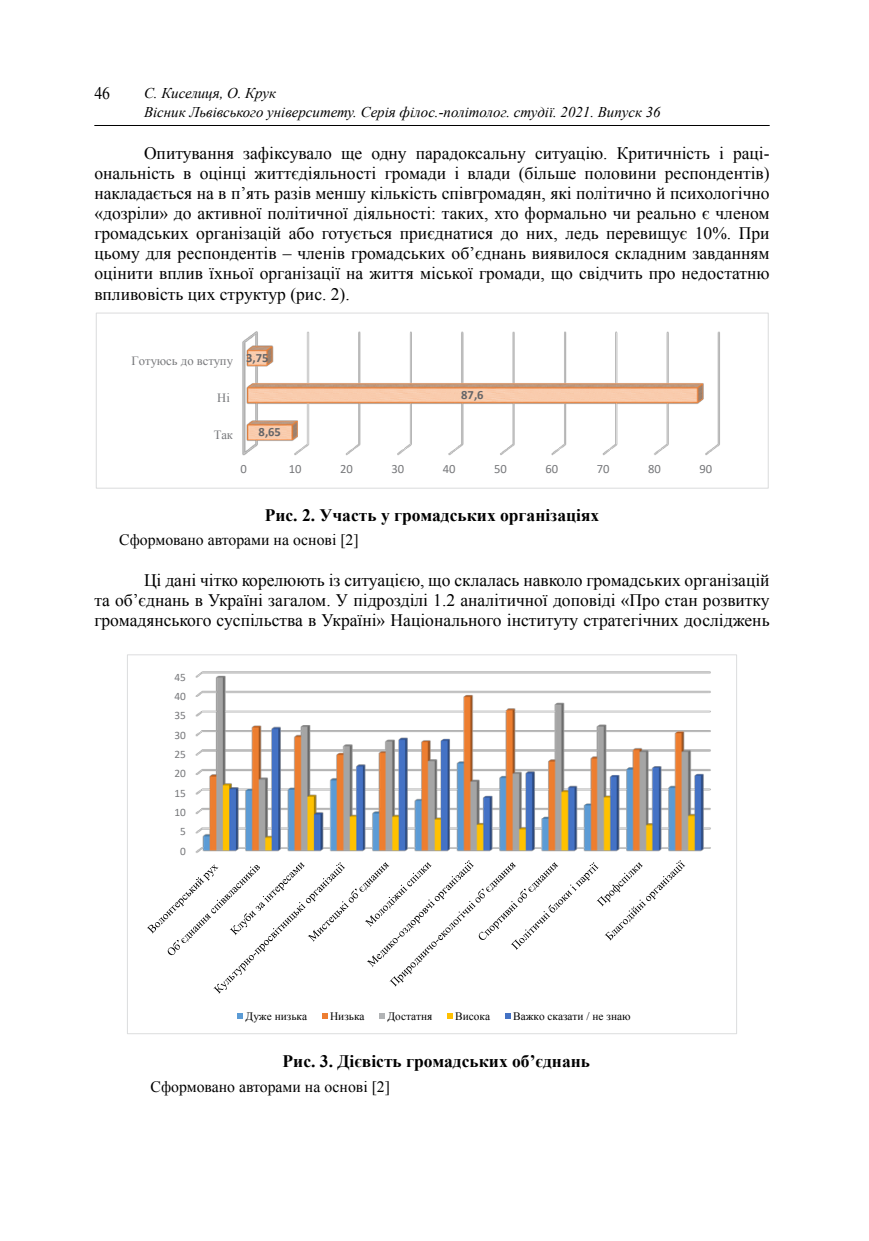
<style>
.page{position:relative;width:869px;height:1241px;background:#fff}
.page>*{position:absolute;margin:0;border:0;box-sizing:border-box;transform-origin:0 0}
.t1{font:17.5px/20.1px "Times New Roman";color:#000;text-align:justify}
.t2{font:700 17.5px "Times New Roman";color:#000}
.t3{font:17.5px "Times New Roman";color:#000;scale:.9 1}
.t4{font:15.75px "Times New Roman";color:#000}
.t5{font:italic 14.88px "Times New Roman";color:#000}
.t6{font:12.6px "Times New Roman";letter-spacing:-.005em;color:#77787b}
.t7{font:12.6px "Calibri";color:#77787b}
.t8{font:700 12.6px "Calibri";color:#636467}
.t9{font:11.38px "Times New Roman";color:#000}
.t10{font:11.38px "Calibri";color:#77787b}
</style>
<div class="page">
<hr style="left:94px;top:125px;width:675px;height:1px;background:#000">
<img style="left:242px;top:331px;width:478px;height:124px">
<div style="left:96px;top:313px;width:672px;height:175px;border:1px solid #dcddde"></div>
<img style="left:195px;top:671px;width:516px;height:182px">
<svg style="left:147px;top:860px;width:538px;height:133px"></svg>
<svg style="left:237px;top:1013px;width:6px;height:5px"></svg>
<svg style="left:322px;top:1013px;width:5px;height:5px"></svg>
<svg style="left:379px;top:1013px;width:6px;height:5px"></svg>
<svg style="left:447px;top:1013px;width:5px;height:5px"></svg>
<svg style="left:505px;top:1013px;width:5px;height:5px"></svg>
<p class="t3" style="left:94px;top:81px;width:19px">46</p>
<p class="t5" style="left:144px;top:82px;width:133px">С. Киселиця, О. Крук</p>
<p class="t5" style="left:144px;top:101px;width:518px">Вісник Львівського університету. Серія філос.-політолог. студії. 2021. Випуск 36</p>
<p class="t1" style="left:94px;top:142px;width:676px;text-indent:50px">Опитування зафіксувало ще одну парадоксальну ситуацію. Критичність і раці&shy;ональність в оцінці життєдіяльності громади і влади (більше половини респондентів) накладається на в п’ять разів меншу кількість співгромадян, які політично й психологічно «дозріли» до активної політичної діяльності: таких, хто формально чи реально є членом громадських організацій або готується приєднатися до них, ледь перевищує 10%. При цьому для респондентів – членів громадських об’єднань виявилося складним завданням оцінити вплив їхньої організації на життя міської громади, що свідчить про недостатню впливовість цих структур (рис. 2).</p>
<p class="t6" style="left:132px;top:352px;width:103px">Готуюсь до вступу</p>
<p class="t8" style="left:246px;top:349px;width:24px">3,75</p>
<p class="t6" style="left:217px;top:389px;width:14px">Ні</p>
<p class="t8" style="left:461px;top:386px;width:24px">87,6</p>
<p class="t6" style="left:214px;top:426px;width:21px">Так</p>
<p class="t8" style="left:258px;top:423px;width:24px">8,65</p>
<p class="t7" style="left:240px;top:460px;width:8px">0</p>
<p class="t7" style="left:288px;top:460px;width:14px">10</p>
<p class="t7" style="left:340px;top:460px;width:14px">20</p>
<p class="t7" style="left:391px;top:460px;width:14px">30</p>
<p class="t7" style="left:442px;top:460px;width:14px">40</p>
<p class="t7" style="left:494px;top:460px;width:14px">50</p>
<p class="t7" style="left:545px;top:460px;width:14px">60</p>
<p class="t7" style="left:596px;top:460px;width:14px">70</p>
<p class="t7" style="left:647px;top:460px;width:14px">80</p>
<p class="t7" style="left:699px;top:460px;width:14px">90</p>
<p class="t2" style="left:264px;top:503px;width:336px">Рис. 2. Участь у громадських організаціях</p>
<p class="t4" style="left:119px;top:529px;width:241px">Сформовано авторами на основі [2]</p>
<p class="t1" style="left:94px;top:569px;width:676px;text-indent:50px">Ці дані чітко корелюють із ситуацією, що склалась навколо громадських організацій та об’єднань в Україні загалом. У підрозділі 1.2 аналітичної доповіді «Про стан розвитку громадянського суспільства в Україні» Національного інституту стратегічних досліджень</p>
<p class="t10" style="left:174px;top:668px;width:13px">45</p>
<p class="t10" style="left:174px;top:688px;width:13px">40</p>
<p class="t10" style="left:174px;top:707px;width:13px">35</p>
<p class="t10" style="left:174px;top:727px;width:13px">30</p>
<p class="t10" style="left:174px;top:746px;width:13px">25</p>
<p class="t10" style="left:174px;top:765px;width:13px">20</p>
<p class="t10" style="left:174px;top:785px;width:13px">15</p>
<p class="t10" style="left:174px;top:804px;width:13px">10</p>
<p class="t10" style="left:180px;top:823px;width:7px">5</p>
<p class="t10" style="left:180px;top:843px;width:7px">0</p>
<p class="t9" style="left:245px;top:1008px;width:63px">Дуже низька</p>
<p class="t9" style="left:330px;top:1008px;width:36px">Низька</p>
<p class="t9" style="left:387px;top:1008px;width:46px">Достатня</p>
<p class="t9" style="left:455px;top:1008px;width:36px">Висока</p>
<p class="t9" style="left:513px;top:1008px;width:119px">Важко сказати / не знаю</p>
<p class="t2" style="left:282px;top:1049px;width:309px">Рис. 3. Дієвість громадських об’єднань</p>
<p class="t4" style="left:150px;top:1075px;width:241px">Сформовано авторами на основі [2]</p>
</div>
